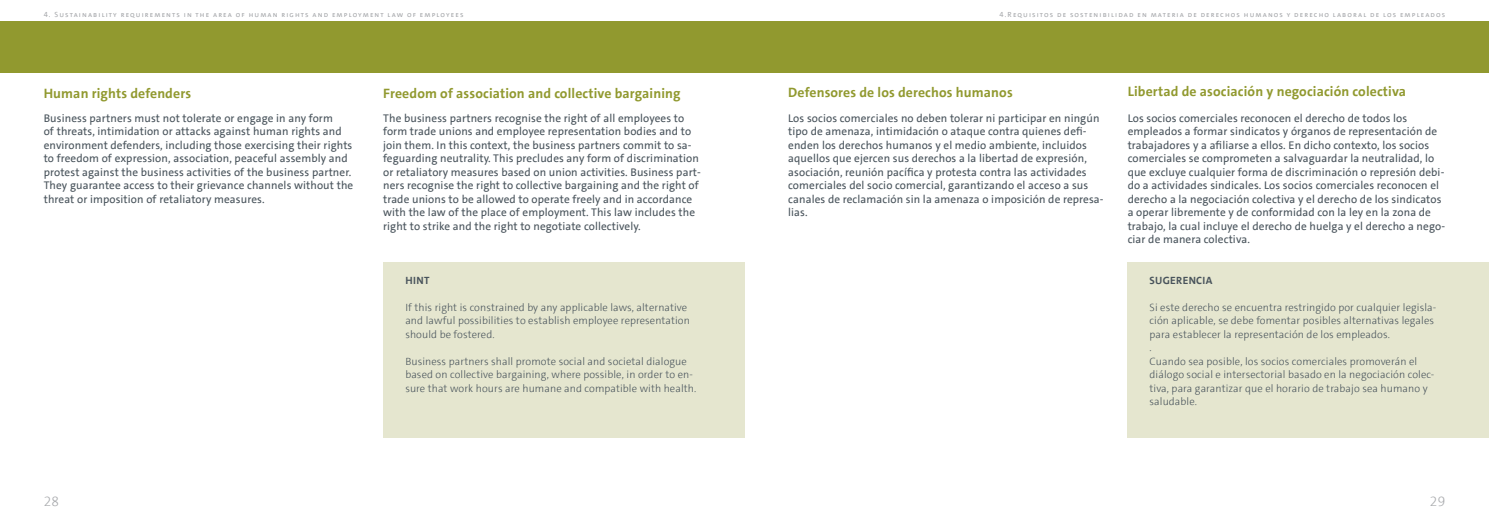
<style>
.page{position:relative;width:1489px;height:525px;background:#fff}
.page>*{position:absolute;margin:0;border:0;box-sizing:border-box;transform-origin:0 0}
.t1{font:700 13.75px "VWAG The Sans";letter-spacing:.01em;color:#91992f}
.t2{font:300 13.75px "VWAG The Sans";color:#a7a9ac}
.t3{font:11.25px/13.5px "VWAG The Sans";letter-spacing:.01em;color:#48535b}
.t4{font:300 10.62px/13.5px "VWAG The Sans";letter-spacing:.01em;color:#48535b}
.t5{font:700 10.62px "VWAG The Sans";letter-spacing:.03em;color:#48535b}
.t6{font:7.5px "VWAG The Sans";letter-spacing:.15em;color:#a7a9ac}
</style>
<div class="page">
<div style="left:0;top:22px;width:1488px;height:51px;background:#91992f"></div>
<div style="left:383px;top:262px;width:361px;height:175px;background:#e5e6cf"></div>
<div style="left:1127px;top:262px;width:361px;height:175px;background:#e5e6cf"></div>
<p class="t6" style="left:44px;top:10px;width:421px">4. Sustainability requirements in the area of human rights and employment law of employees</p>
<p class="t6" style="left:999px;top:10px;width:447px">4.Requisitos de sostenibilidad en materia de derechos humanos y derecho laboral de los empleados</p>
<p class="t1" style="left:44px;top:87px;width:149px">Human rights defenders</p>
<p class="t3" style="left:44px;top:111px;width:311px">Business partners must not tolerate or engage in any form<br>of threats, intimidation or attacks against human rights and environment defenders, including those exercising their rights to freedom of expression, association, peaceful assembly and protest against the business activities of the business partner.<br>They guarantee access to their grievance channels without the threat or imposition of retaliatory measures.</p>
<p class="t1" style="left:383px;top:84px;width:299px">Freedom of association and collective bargaining</p>
<p class="t3" style="left:383px;top:111px;width:319px">The business partners recognise the right of all employees to form trade unions and employee representation bodies and to join them. In this context, the business partners commit to sa&shy;feguarding neutrality. This precludes any form of discrimination or retaliatory measures based on union activities. Business part&shy;ners recognise the right to collective bargaining and the right of trade unions to be allowed to operate freely and in accordance with the law of the place of employment. This law includes the right to strike and the right to negotiate collectively.</p>
<p class="t5" style="left:405px;top:275px;width:26px">HINT</p>
<p class="t4" style="left:405px;top:301px;width:286px">If this right is constrained by any applicable laws, alternative and lawful possibilities to establish employee representation should be fostered.</p>
<p class="t4" style="left:405px;top:355px;width:292px">Business partners shall promote social and societal dialogue based on collective bargaining, where possible, in order to en&shy;sure that work hours are humane and compatible with health.</p>
<p class="t2" style="left:44px;top:495px;width:17px">28</p>
<p class="t1" style="left:788px;top:86px;width:226px">Defensores de los derechos humanos</p>
<p class="t3" style="left:788px;top:111px;width:317px">Los socios comerciales no deben tolerar ni participar en ningún tipo de amenaza, intimidación o ataque contra quienes defi&shy;enden los derechos humanos y el medio ambiente, incluidos aquellos que ejercen sus derechos a la libertad de expresión, asociación, reunión pacífica y protesta contra las actividades comerciales del socio comercial, garantizando el acceso a sus canales de reclamación sin la amenaza o imposición de represa&shy;lias.</p>
<p class="t1" style="left:1127px;top:83px;width:280px">Libertad de asociación y negociación colectiva</p>
<p class="t3" style="left:1127px;top:111px;width:319px">Los socios comerciales reconocen el derecho de todos los empleados a formar sindicatos y órganos de representación de trabajadores y a afiliarse a ellos. En dicho contexto, los socios comerciales se comprometen a salvaguardar la neutralidad, lo que excluye cualquier forma de discriminación o represión debi&shy;do a actividades sindicales. Los socios comerciales reconocen el derecho a la negociación colectiva y el derecho de los sindicatos a operar libremente y de conformidad con la ley en la zona de trabajo, la cual incluye el derecho de huelga y el derecho a nego&shy;ciar de manera colectiva.</p>
<p class="t5" style="left:1149px;top:275px;width:64px">SUGERENCIA</p>
<p class="t4" style="left:1149px;top:301px;width:288px">Si este derecho se encuentra restringido por cualquier legisla&shy;ción aplicable, se debe fomentar posibles alternativas legales para establecer la representación de los empleados.<br>.<br>Cuando sea posible, los socios comerciales promoverán el diálogo social e intersectorial basado en la negociación colec&shy;tiva, para garantizar que el horario de trabajo sea humano y saludable.</p>
<p class="t2" style="left:1429px;top:495px;width:17px">29</p>
</div>
